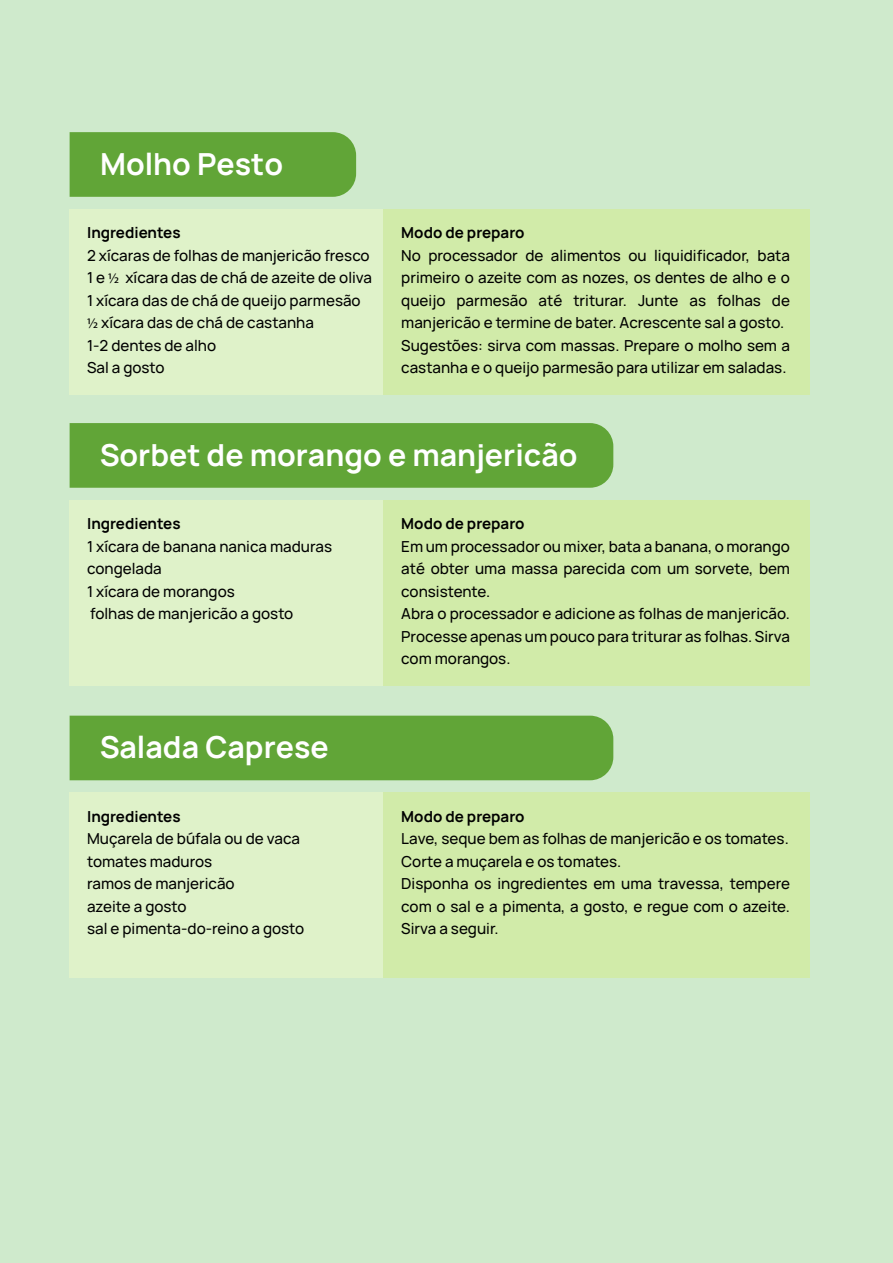
<style>
.page{position:relative;width:893px;height:1263px;background:#cfeacc}
.page>*{position:absolute;margin:0;border:0;box-sizing:border-box;transform-origin:0 0}
.t1{font:700 29.1px "Manrope 3";color:#fff}
.t2{font:500 14.55px/22.5px "Manrope 3";color:#000}
.t3{font:700 14.55px "Manrope 3";color:#000}
.s1{font-family:"Myriad Pro";font-weight:400}
</style>
<div class="page">
<div style="left:70px;top:209px;width:313px;height:185px;background:#dff2c9"></div>
<div style="left:383px;top:209px;width:427px;height:185px;background:#d1eba9"></div>
<div style="left:70px;top:132px;width:286px;height:65px;background:#61a537"></div>
<div style="left:70px;top:500px;width:313px;height:185px;background:#dff2c9"></div>
<div style="left:383px;top:500px;width:427px;height:185px;background:#d1eba9"></div>
<div style="left:70px;top:423px;width:543px;height:65px;background:#61a537"></div>
<div style="left:70px;top:793px;width:313px;height:185px;background:#dff2c9"></div>
<div style="left:383px;top:793px;width:427px;height:185px;background:#d1eba9"></div>
<div style="left:70px;top:716px;width:543px;height:64px;background:#61a537"></div>
<h1 class="t1" style="left:100px;top:144px;width:185px">Molho Pesto</h1>
<p class="t3" style="left:87px;top:223px;width:95px">Ingredientes</p>
<p class="t2" style="left:87px;top:244px;width:287px">2 xícaras de folhas de manjericão fresco<br>1 e <span class="s1">½</span> xícara das de chá de azeite de oliva<br>1 xícara das de chá de queijo parmesão <span class="s1">½</span> xícara das de chá de castanha<br>1-2 dentes de alho<br>Sal a gosto</p>
<p class="t3" style="left:401px;top:223px;width:125px">Modo de preparo</p>
<p class="t2" style="left:401px;top:244px;width:390px">No processador de alimentos ou liquidificador, bata primeiro o azeite com as nozes, os dentes de alho e o queijo parmesão até triturar. Junte as folhas de manjericão e termine de bater. Acrescente sal a gosto.<br>Sugestões: sirva com massas. Prepare o molho sem a castanha e o queijo parmesão para utilizar em saladas.</p>
<h1 class="t1" style="left:100px;top:435px;width:479px">Sorbet de morango e manjericão</h1>
<p class="t3" style="left:87px;top:514px;width:95px">Ingredientes</p>
<p class="t2" style="left:87px;top:535px;width:246px">1 xícara de banana nanica maduras congelada<br>1 xícara de morangos<br>folhas de manjericão a gosto</p>
<h1 class="t1" style="left:100px;top:728px;width:230px">Salada Caprese</h1>
<p class="t3" style="left:87px;top:806px;width:95px">Ingredientes</p>
<p class="t2" style="left:87px;top:827px;width:219px">Muçarela de búfala ou de vaca tomates maduros<br>ramos de manjericão<br>azeite a gosto<br>sal e pimenta-do-reino a gosto</p>
<p class="t3" style="left:401px;top:514px;width:125px">Modo de preparo</p>
<p class="t2" style="left:401px;top:535px;width:390px">Em um processador ou mixer, bata a banana, o morango até obter uma massa parecida com um sorvete, bem consistente.<br>Abra o processador e adicione as folhas de manjericão.<br>Processe apenas um pouco para triturar as folhas. Sirva com morangos.</p>
<p class="t3" style="left:401px;top:807px;width:125px">Modo de preparo</p>
<p class="t2" style="left:401px;top:827px;width:390px">Lave, seque bem as folhas de manjericão e os tomates.<br>Corte a muçarela e os tomates.<br>Disponha os ingredientes em uma travessa, tempere com o sal e a pimenta, a gosto, e regue com o azeite.<br>Sirva a seguir.</p>
</div>
